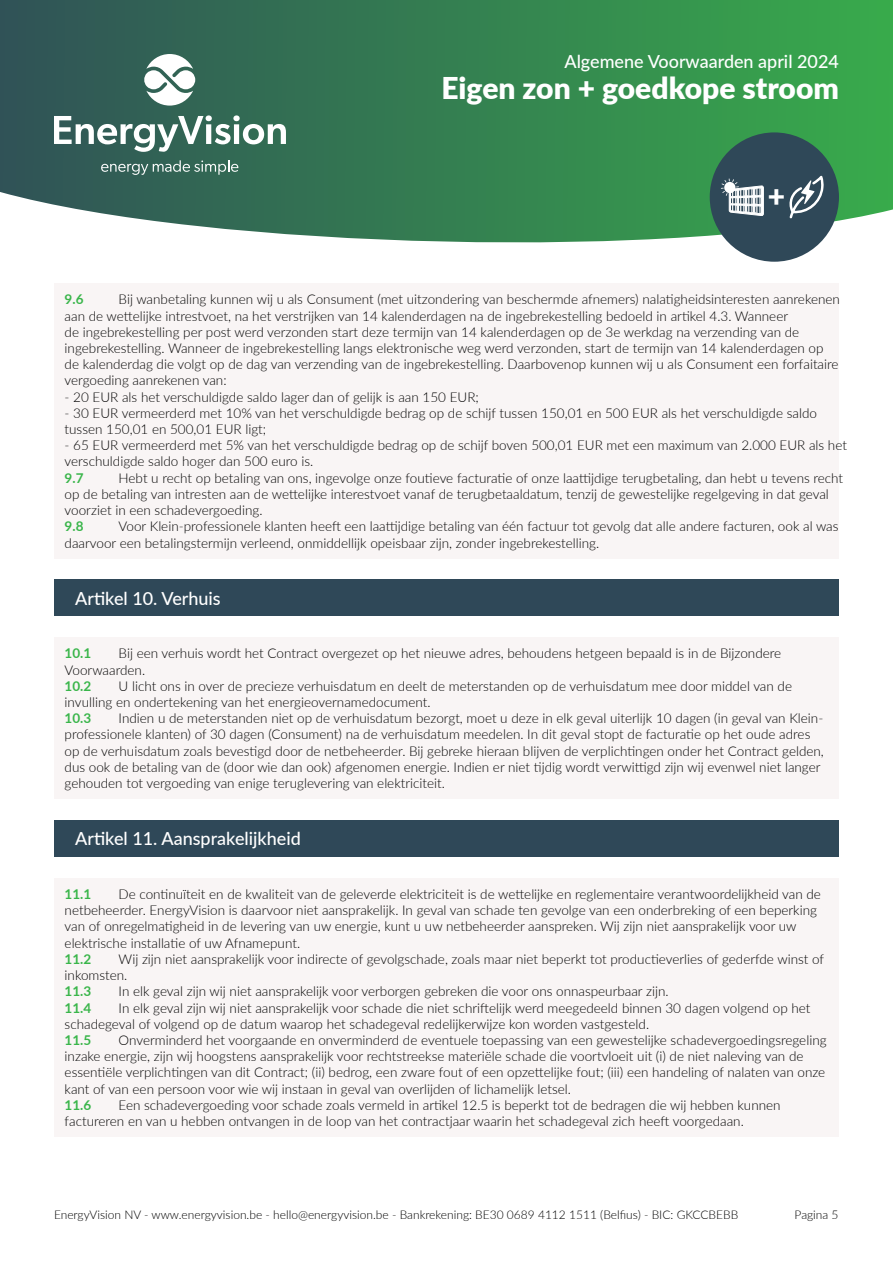
<style>
.page{position:relative;width:893px;height:1263px;background:#fff}
.page>*{position:absolute;margin:0;border:0;box-sizing:border-box;transform-origin:0 0}
.t1{font:900 30px "Lato";color:#fff}
.t2{font:500 18px "Lato";color:#fff}
.Alineastijl_1{font:300 13.5px/16.2px "Lato";color:#000}
.Alineastijl_1-2{font:700 13.5px "Lato";color:#39b54a}
.t3{font:300 12px "Lato";color:#000}
</style>
<div class="page">
<svg style="left:0;top:0;width:893px;height:262px;background:#4d8f67"></svg>
<div style="left:54px;top:283px;width:785px;height:275px;background:#f9f5f5"></div>
<svg style="left:54px;top:115px;width:232px;height:37px"></svg>
<svg style="left:101px;top:160px;width:137px;height:15px;background:#5a8176"></svg>
<svg style="left:143px;top:54px;width:52px;height:52px"></svg>
<div style="left:710px;top:132px;width:129px;height:130px;background:#2f4858;border-radius:50%"></div>
<svg style="left:789px;top:176px;width:34px;height:42px"></svg>
<svg style="left:721px;top:179px;width:42px;height:37px"></svg>
<div style="left:54px;top:579px;width:785px;height:37px;background:#2f4858"></div>
<div style="left:54px;top:637px;width:785px;height:162px;background:#f9f5f5"></div>
<div style="left:54px;top:820px;width:785px;height:36px;background:#2f4858"></div>
<div style="left:54px;top:877px;width:785px;height:259px;background:#f9f5f5"></div>
<p class="t2" style="left:564px;top:49px;width:276px">Algemene Voorwaarden april 2024</p>
<p class="t1" style="left:441px;top:66px;width:399px">Eigen zon + goedkope stroom</p>
<p class="t1" style="left:768px;top:174px;width:19px">+</p>
<p class="Alineastijl_1" style="left:65px;top:291px;width:777px;text-indent:54px">Bij wanbetaling kunnen wij u als Consument (met uitzondering van beschermde afnemers) nalatigheidsinteresten aanrekenen aan de wettelijke intrestvoet, na het verstrijken van 14 kalenderdagen na de ingebrekestelling bedoeld in artikel 4.3. Wanneer<br>de ingebrekestelling per post werd verzonden start deze termijn van 14 kalenderdagen op de 3e werkdag na verzending van de ingebrekestelling. Wanneer de ingebrekestelling langs elektronische weg werd verzonden, start de termijn van 14 kalenderdagen op de kalenderdag die volgt op de dag van verzending van de ingebrekestelling. Daarbovenop kunnen wij u als Consument een forfaitaire vergoeding aanrekenen van:</p>
<p class="Alineastijl_1" style="left:65px;top:388px;width:416px">- 20 EUR als het verschuldigde saldo lager dan of gelijk is aan 150 EUR;</p>
<p class="Alineastijl_1" style="left:65px;top:404px;width:754px">- 30 EUR vermeerderd met 10% van het verschuldigde bedrag op de schijf tussen 150,01 en 500 EUR als het verschuldigde saldo tussen 150,01 en 500,01 EUR ligt;</p>
<p class="Alineastijl_1" style="left:65px;top:437px;width:784px">- 65 EUR vermeerderd met 5% van het verschuldigde bedrag op de schijf boven 500,01 EUR met een maximum van 2.000 EUR als het verschuldigde saldo hoger dan 500 euro is.</p>
<p class="Alineastijl_1-2" style="left:65px;top:468px;width:20px">9.7</p>
<p class="Alineastijl_1-2" style="left:65px;top:290px;width:20px">9.6</p>
<p class="Alineastijl_1" style="left:65px;top:469px;width:780px;text-indent:54px">Hebt u recht op betaling van ons, ingevolge onze foutieve facturatie of onze laattijdige terugbetaling, dan hebt u tevens recht op de betaling van intresten aan de wettelijke interestvoet vanaf de terugbetaaldatum, tenzij de gewestelijke regelgeving in dat geval voorziet in een schadevergoeding.</p>
<p class="Alineastijl_1-2" style="left:65px;top:516px;width:20px">9.8</p>
<p class="Alineastijl_1" style="left:65px;top:518px;width:775px;text-indent:54px">Voor Klein-professionele klanten heeft een laattijdige betaling van één factuur tot gevolg dat alle andere facturen, ook al was daarvoor een betalingstermijn verleend, onmiddellijk opeisbaar zijn, zonder ingebrekestelling.</p>
<p class="t2" style="left:75px;top:585px;width:147px">Artikel 10. Verhuis</p>
<p class="Alineastijl_1" style="left:65px;top:645px;width:718px;text-indent:54px">Bij een verhuis wordt het Contract overgezet op het nieuwe adres, behoudens hetgeen bepaald is in de Bijzondere<br>Voorwaarden.</p>
<p class="Alineastijl_1-2" style="left:65px;top:676px;width:28px">10.2</p>
<p class="Alineastijl_1-2" style="left:65px;top:644px;width:28px">10.1</p>
<p class="Alineastijl_1" style="left:65px;top:677px;width:729px;text-indent:54px">U licht ons in over de precieze verhuisdatum en deelt de meterstanden op de verhuisdatum mee door middel van de invulling en ondertekening van het energieovernamedocument.</p>
<p class="Alineastijl_1-2" style="left:65px;top:708px;width:28px">10.3</p>
<p class="Alineastijl_1" style="left:65px;top:710px;width:761px;text-indent:54px">Indien u de meterstanden niet op de verhuisdatum bezorgt, moet u deze in elk geval uiterlijk 10 dagen (in geval van Klein&shy;professionele klanten) of 30 dagen (Consument) na de verhuisdatum meedelen. In dit geval stopt de facturatie op het oude adres op de verhuisdatum zoals bevestigd door de netbeheerder. Bij gebreke hieraan blijven de verplichtingen onder het Contract gelden, dus ook de betaling van de (door wie dan ook) afgenomen energie. Indien er niet tijdig wordt verwittigd zijn wij evenwel niet langer gehouden tot vergoeding van enige teruglevering van elektriciteit.</p>
<p class="t2" style="left:75px;top:826px;width:227px">Artikel 11. Aansprakelijkheid</p>
<p class="Alineastijl_1" style="left:65px;top:886px;width:758px;text-indent:54px">De continuïteit en de kwaliteit van de geleverde elektriciteit is de wettelijke en reglementaire verantwoordelijkheid van de netbeheerder. EnergyVision is daarvoor niet aansprakelijk. In geval van schade ten gevolge van een onderbreking of een beperking van of onregelmatigheid in de levering van uw energie, kunt u uw netbeheerder aanspreken. Wij zijn niet aansprakelijk voor uw elektrische installatie of uw Afnamepunt.</p>
<p class="Alineastijl_1-2" style="left:65px;top:949px;width:28px">11.2</p>
<p class="Alineastijl_1-2" style="left:65px;top:884px;width:28px">11.1</p>
<p class="Alineastijl_1" style="left:65px;top:950px;width:761px;text-indent:54px">Wij zijn niet aansprakelijk voor indirecte of gevolgschade, zoals maar niet beperkt tot productieverlies of gederfde winst of inkomsten.</p>
<p class="Alineastijl_1-2" style="left:65px;top:981px;width:28px">11.3</p>
<p class="Alineastijl_1" style="left:119px;top:983px;width:551px">In elk geval zijn wij niet aansprakelijk voor verborgen gebreken die voor ons onnaspeurbaar zijn.</p>
<p class="Alineastijl_1-2" style="left:65px;top:998px;width:28px">11.4</p>
<p class="Alineastijl_1" style="left:65px;top:999px;width:747px;text-indent:54px">In elk geval zijn wij niet aansprakelijk voor schade die niet schriftelijk werd meegedeeld binnen 30 dagen volgend op het schadegeval of volgend op de datum waarop het schadegeval redelijkerwijze kon worden vastgesteld.</p>
<p class="Alineastijl_1-2" style="left:65px;top:1030px;width:28px">11.5</p>
<p class="Alineastijl_1" style="left:65px;top:1031px;width:763px;text-indent:54px">Onverminderd het voorgaande en onverminderd de eventuele toepassing van een gewestelijke schadevergoedingsregeling inzake energie, zijn wij hoogstens aansprakelijk voor rechtstreekse materiële schade die voortvloeit uit (i) de niet naleving van de essentiële verplichtingen van dit Contract; (ii) bedrog, een zware fout of een opzettelijke fout; (iii) een handeling of nalaten van onze kant of van een persoon voor wie wij instaan in geval van overlijden of lichamelijk letsel.</p>
<p class="Alineastijl_1-2" style="left:65px;top:1095px;width:28px">11.6</p>
<p class="Alineastijl_1" style="left:65px;top:1096px;width:717px;text-indent:54px">Een schadevergoeding voor schade zoals vermeld in artikel 12.5 is beperkt tot de bedragen die wij hebben kunnen factureren en van u hebben ontvangen in de loop van het contractjaar waarin het schadegeval zich heeft voorgedaan.</p>
<p class="t3" style="left:54px;top:1206px;width:686px">EnergyVision NV - www.energyvision.be - hello@energyvision.be - Bankrekening: BE30 0689 4112 1511 (Belfius) - BIC: GKCCBEBB</p>
<p class="t3" style="left:795px;top:1206px;width:45px">Pagina 5</p>
</div>
